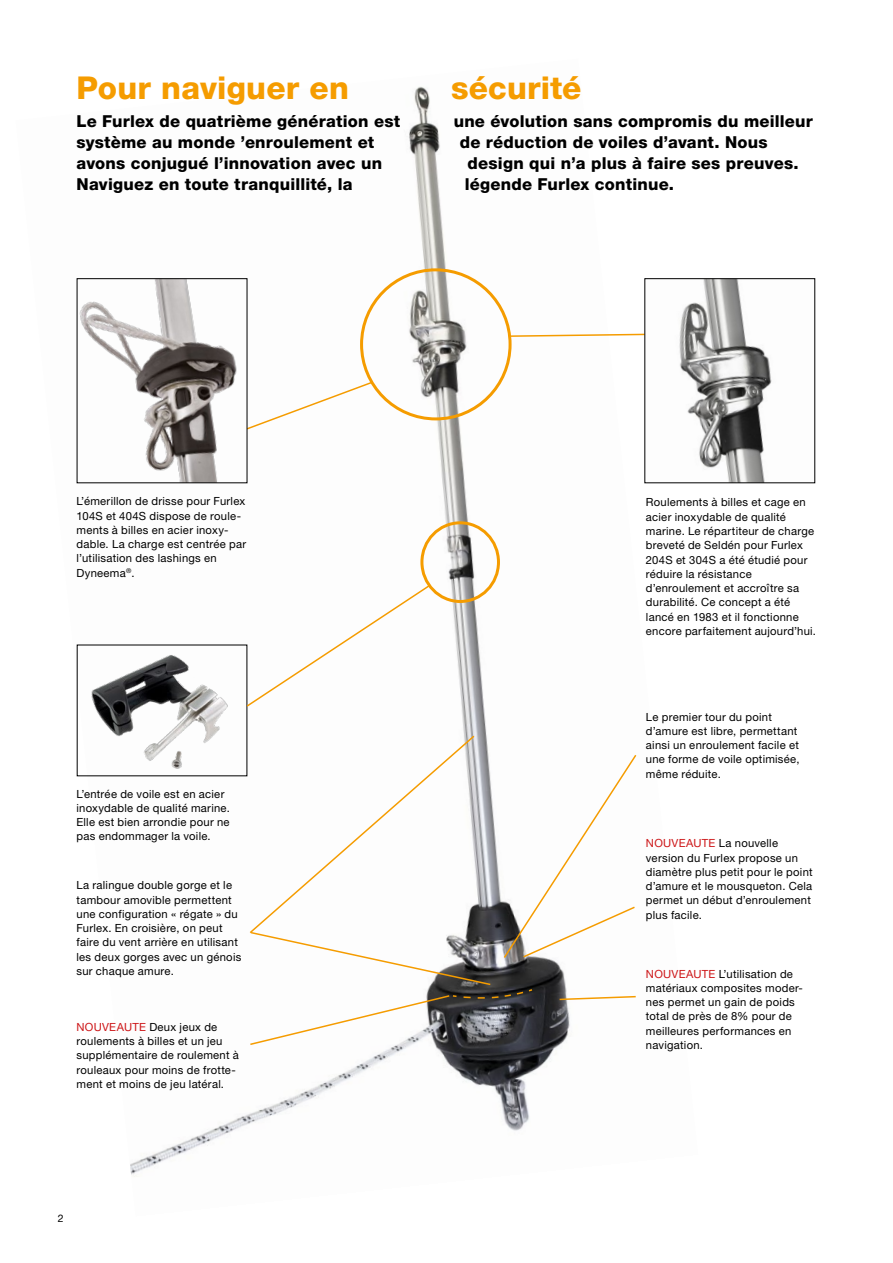
<style>
.page{position:relative;width:893px;height:1263px;background:#fff}
.page>*{position:absolute;margin:0;border:0;box-sizing:border-box;transform-origin:0 0}
.t1{font:800 31.5px "Helvetica Neue LT Pro";letter-spacing:.005em;color:#f59c00}
.t2{font:800 16.5px "Helvetica Neue LT Pro";letter-spacing:.015em;color:#000}
.t3{font:11.25px/14.2px "Helvetica Neue LT Pro";letter-spacing:.025em;color:#000}
.t4{font:10.5px "Helvetica Neue LT Pro";color:#000}
.s1{color:#cd1719}
</style>
<div class="page">
<img style="left:76px;top:86px;width:622px;height:1091px">
<div style="left:360px;top:268px;width:152px;height:152px;border:3px solid #f59c00;border-radius:50%"></div>
<div style="left:420px;top:521px;width:80px;height:82px;border:3px solid #f59c00;border-radius:50%"></div>
<svg style="left:509px;top:333px;width:136px;height:5px"></svg>
<svg style="left:247px;top:380px;width:127px;height:51px"></svg>
<svg style="left:248px;top:734px;width:228px;height:201px"></svg>
<img style="left:87px;top:648px;width:152px;height:124px">
<img style="left:647px;top:280px;width:125px;height:201px">
<img style="left:79px;top:280px;width:166px;height:201px">
<svg style="left:249px;top:753px;width:389px;height:293px"></svg>
<svg style="left:245px;top:583px;width:187px;height:125px"></svg>
<h1 class="t1" style="left:77px;top:69px;width:274px">Pour naviguer en</h1>
<h1 class="t1" style="left:451px;top:69px;width:132px">sécurité</h1>
<h2 class="t2" style="left:76px;top:112px;width:325px">Le Furlex de quatrième génération est</h2>
<h2 class="t2" style="left:454px;top:112px;width:361px">une évolution sans compromis du meilleur</h2>
<h2 class="t2" style="left:76px;top:133px;width:299px">système au monde ’enroulement et</h2>
<h2 class="t2" style="left:460px;top:133px;width:310px">de réduction de voiles d’avant. Nous</h2>
<h2 class="t2" style="left:76px;top:154px;width:307px">avons conjugué l’innovation avec un</h2>
<h2 class="t2" style="left:468px;top:154px;width:333px">design qui n’a plus à faire ses preuves.</h2>
<h2 class="t2" style="left:76px;top:175px;width:278px">Naviguez en toute tranquillité, la</h2>
<h2 class="t2" style="left:465px;top:175px;width:211px">légende Furlex continue.</h2>
<p class="t3" style="left:76px;top:494px;width:171px">L’émerillon de drisse pour Furlex<br>104S et 404S dispose de roule&shy;ments à billes en acier inoxy&shy;dable. La charge est centrée par l’utilisation des lashings en<br>Dyneema<sup>®</sup>.</p>
<p class="t3" style="left:77px;top:786px;width:155px">L’entrée de voile est en acier inoxydable de qualité marine.<br>Elle est bien arrondie pour ne pas endommager la voile.</p>
<p class="t3" style="left:76px;top:878px;width:166px">La ralingue double gorge et le tambour amovible permettent une configuration « régate » du<br>Furlex. En croisière, on peut faire du vent arrière en utilisant les deux gorges avec un génois sur chaque amure.</p>
<p class="t3" style="left:76px;top:1020px;width:164px"><span class="s1">NOUVEAUTE</span> Deux jeux de roulements à billes et un jeu supplémentaire de roulement à rouleaux pour moins de frotte&shy;ment et moins de jeu latéral.</p>
<p class="t4" style="left:58px;top:1211px;width:7px">2</p>
<p class="t3" style="left:646px;top:495px;width:172px">Roulements à billes et cage en acier inoxydable de qualité marine. Le répartiteur de charge breveté de Seldén pour Furlex<br>204S et 304S a été étudié pour réduire la résistance d’enroulement et accroître sa durabilité. Ce concept a été lancé en 1983 et il fonctionne encore parfaitement aujourd’hui.</p>
<p class="t3" style="left:646px;top:709px;width:155px">Le premier tour du point d’amure est libre, permettant ainsi un enroulement facile et une forme de voile optimisée, même réduite.</p>
<p class="t3" style="left:646px;top:836px;width:168px"><span class="s1">NOUVEAUTE</span> La nouvelle version du Furlex propose un diamètre plus petit pour le point d’amure et le mousqueton. Cela permet un début d’enroulement plus facile.</p>
<p class="t3" style="left:646px;top:966px;width:158px"><span class="s1">NOUVEAUTE</span> L’utilisation de matériaux composites moder&shy;nes permet un gain de poids total de près de 8% pour de meilleures performances en navigation.</p>
</div>
